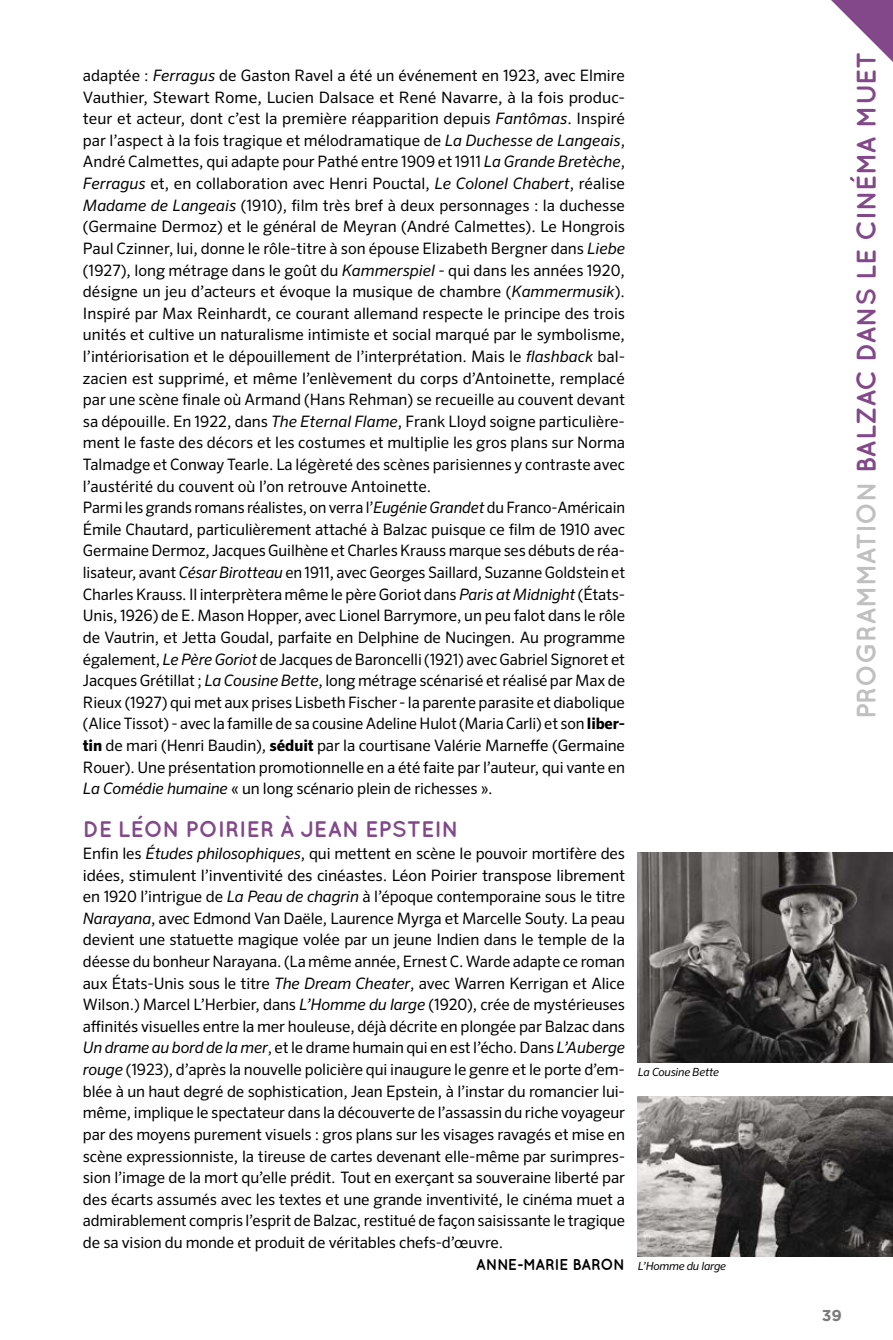
<style>
.page{position:relative;width:893px;height:1340px;background:#fff}
.page>*{position:absolute;margin:0;border:0;box-sizing:border-box;transform-origin:0 0}
.t1{font:700 27px "Quicksand";color:#82488a}
.t2{font:700 22.5px "Quicksand";letter-spacing:.005em;color:#82488a}
.t3{font:15.75px/21.6px "Sero Pro";color:#000}
.t4{font:700 15.75px "Quicksand";letter-spacing:-.03em;color:#000}
.t5{font:700 15.75px "Gotham HTF";color:#7c7c7c}
.t6{font:italic 11.25px "Sero Pro";letter-spacing:-.02em;color:#000}
.s1{font-style:italic}
.s2{font-weight:700}
.s3{color:#c0c0c0}
</style>
<div class="page">
<img style="left:638px;top:1096px;width:255px;height:160px">
<img style="left:638px;top:852px;width:255px;height:210px">
<svg style="left:831px;top:0;width:62px;height:62px"></svg>
<p class="t3" style="left:83px;top:64px;width:544px">adaptée : <span class="s1">Ferragus</span> de Gaston Ravel a été un événement en 1923, avec Elmire Vauthier, Stewart Rome, Lucien Dalsace et René Navarre, à la fois produc&shy;teur et acteur, dont c’est la première réapparition depuis <span class="s1">Fantômas</span>. Inspiré par l’aspect à la fois tragique et mélodramatique de <span class="s1">La Duchesse de Langeais</span>, André Calmettes, qui adapte pour Pathé entre 1909 et 1911 <span class="s1">La Grande Bretèche</span>, <span class="s1">Ferragus</span> et, en collaboration avec Henri Pouctal, <span class="s1">Le Colonel Chabert</span>, réalise <span class="s1">Madame de Langeais</span> (1910), film très bref à deux personnages : la duchesse (Germaine Dermoz) et le général de Meyran (André Calmettes). Le Hongrois Paul Czinner, lui, donne le rôle-titre à son épouse Elizabeth Bergner dans <span class="s1">Liebe </span>(1927), long métrage dans le goût du <span class="s1">Kammerspiel</span> - qui dans les années 1920, désigne un jeu d’acteurs et évoque la musique de chambre (<span class="s1">Kammermusik</span>).<br>Inspiré par Max Reinhardt, ce courant allemand respecte le principe des trois unités et cultive un naturalisme intimiste et social marqué par le symbolisme, l’intériorisation et le dépouillement de l’interprétation. Mais le <span class="s1">flashback</span> bal&shy;zacien est supprimé, et même l’enlèvement du corps d’Antoinette, remplacé par une scène finale où Armand (Hans Rehman) se recueille au couvent devant sa dépouille. En 1922, dans <span class="s1">The Eternal Flame</span>, Frank Lloyd soigne particulière&shy;ment le faste des décors et les costumes et multiplie les gros plans sur Norma Talmadge et Conway Tearle. La légèreté des scènes parisiennes y contraste avec l’austérité du couvent où l’on retrouve Antoinette.<br>Parmi les grands romans réalistes, on verra l’<span class="s1">Eugénie Grandet</span> du Franco-Américain Émile Chautard, particulièrement attaché à Balzac puisque ce film de 1910 avec Germaine Dermoz, Jacques Guilhène et Charles Krauss marque ses débuts de réa&shy;lisateur, avant <span class="s1">César Birotteau</span> en 1911, avec Georges Saillard, Suzanne Goldstein et Charles Krauss. Il interprètera même le père Goriot dans <span class="s1">Paris at Midnight</span> (États-Unis, 1926) de E. Mason Hopper, avec Lionel Barrymore, un peu falot dans le rôle de Vautrin, et Jetta Goudal, parfaite en Delphine de Nucingen. Au programme également, <span class="s1">Le Père Goriot</span> de Jacques de Baroncelli (1921) avec Gabriel Signoret et Jacques Grétillat ; <span class="s1">La Cousine Bette</span>, long métrage scénarisé et réalisé par Max de Rieux (1927) qui met aux prises Lisbeth Fischer - la parente parasite et diabolique (Alice Tissot) - avec la famille de sa cousine Adeline Hulot (Maria Carli) et son <span class="s2">liber&shy;tin</span> de mari (Henri Baudin), <span class="s2">séduit</span> par la courtisane Valérie Marneffe (Germaine Rouer). Une présentation promotionnelle en a été faite par l’auteur, qui vante en <span class="s1">La Comédie humaine</span> « un long scénario plein de richesses ».</p>
<h2 class="t2" style="left:83px;top:816px;width:377px">DE LÉON POIRIER À JEAN EPSTEIN</h2>
<p class="t3" style="left:83px;top:842px;width:544px;text-align:justify">Enfin les <span class="s1">Études philosophiques</span>, qui mettent en scène le pouvoir mortifère des idées, stimulent l’inventivité des cinéastes. Léon Poirier transpose librement en 1920 l’intrigue de <span class="s1">La Peau de chagrin</span> à l’époque contemporaine sous le titre <span class="s1">Narayana</span>, avec Edmond Van Daële, Laurence Myrga et Marcelle Souty. La peau devient une statuette magique volée par un jeune Indien dans le temple de la déesse du bonheur Narayana. (La même année, Ernest C. Warde adapte ce roman aux États-Unis sous le titre <span class="s1">The Dream Cheater</span>, avec Warren Kerrigan et Alice Wilson.) Marcel L’Herbier, dans <span class="s1">L’Homme du large</span> (1920), crée de mystérieuses affinités visuelles entre la mer houleuse, déjà décrite en plongée par Balzac dans <span class="s1">Un drame au bord de la mer</span>, et le drame humain qui en est l’écho. Dans <span class="s1">L’Auberge rouge</span> (1923), d’après la nouvelle policière qui inaugure le genre et le porte d’em&shy;blée à un haut degré de sophistication, Jean Epstein, à l’instar du romancier lui&shy;même, implique le spectateur dans la découverte de l’assassin du riche voyageur par des moyens purement visuels : gros plans sur les visages ravagés et mise en scène expressionniste, la tireuse de cartes devenant elle-même par surimpres&shy;sion l’image de la mort qu’elle prédit. Tout en exerçant sa souveraine liberté par des écarts assumés avec les textes et une grande inventivité, le cinéma muet a admirablement compris l’esprit de Balzac, restitué de façon saisissante le tragique de sa vision du monde et produit de véritables chefs-d’œuvre.</p>
<p class="t4" style="left:476px;top:1254px;width:151px">ANNE-MARIE BARON</p>
<p class="t6" style="left:638px;top:1065px;width:83px">La Cousine Bette</p>
<p class="t6" style="left:638px;top:1259px;width:90px">L’Homme du large</p>
<h1 class="t1" style="left:850px;top:719px;width:670px;rotate:-90deg"><span class="s3">PROGRAMMATION</span> BALZAC DANS LE CINÉMA MUET</h1>
<p class="t5" style="left:822px;top:1306px;width:22px">39</p>
</div>
